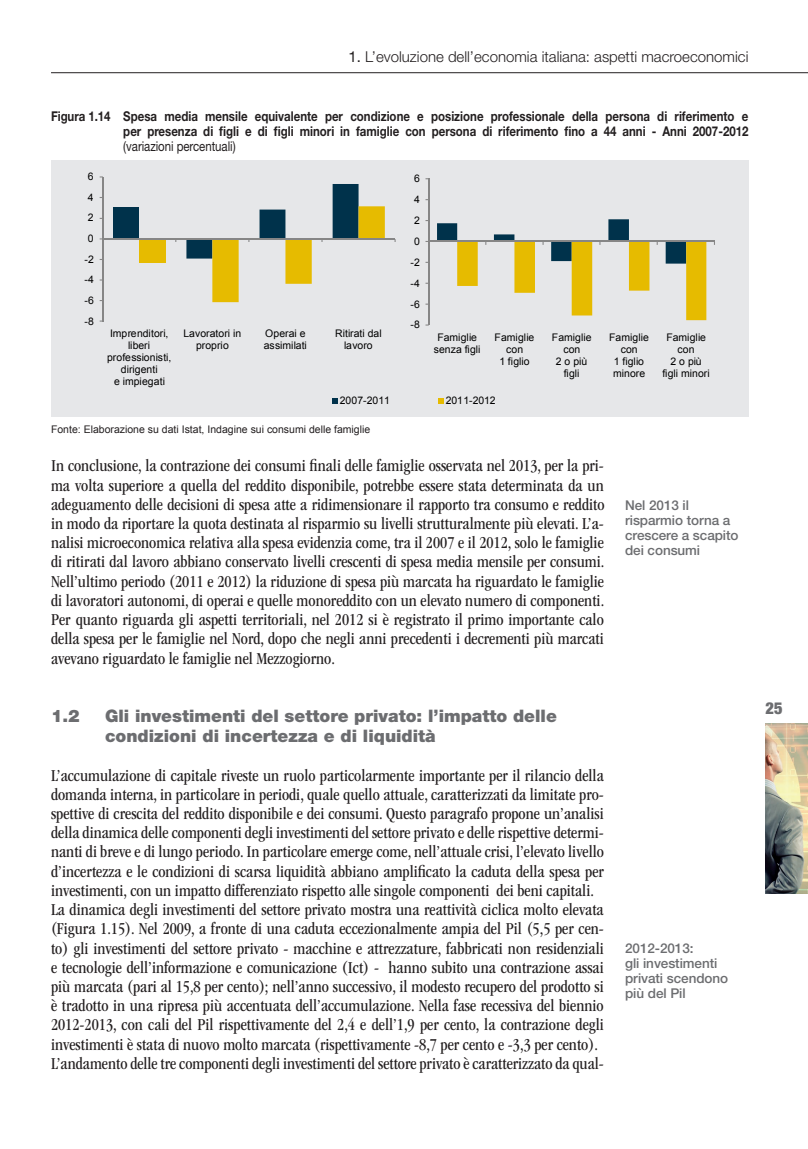
<style>
.page{position:relative;width:808px;height:1149px;background:#fff}
.page>*{position:absolute;margin:0;border:0;box-sizing:border-box;transform-origin:0 0}
.t1{font:condensed 17.25px/19.2px "ITC Garamond Std";color:#231f20;text-align:justify}
.t2{font:900 17.25px/19.5px "Helvetica Neue LT Std";color:#6c6d70}
.t3{font:900 condensed 16.5px "Helvetica Neue LT Std";color:#6c6d70}
.t4{font:300 15px "Helvetica Neue LT Std";color:#231f20}
.t5{font:700 13.5px/15px "Helvetica Neue LT Std";color:#231f20;text-align:right;scale:.85 1}
.t6{font:500 13.5px/15px "Helvetica Neue LT Std";letter-spacing:-.005em;color:#6c6d70}
.t7{font:13.5px "Helvetica Neue LT Std";letter-spacing:-.005em;color:#231f20;scale:.85 1}
.t8{font:10.5px/12.1px "Arial";letter-spacing:-.005em;color:#000;text-align:center}
.t9{font:10.5px "Arial";color:#231f20}
.s1{font-weight:400}
</style>
<div class="page">
<hr style="left:51px;top:72px;width:757px;height:1px;background:#231f20">
<img style="left:766px;top:723px;width:42px;height:170px">
<div style="left:51px;top:160px;width:697px;height:256px;background:#e6e7e9"></div>
<div style="left:113px;top:208px;width:26px;height:31px;background:#00324b"></div>
<div style="left:139px;top:239px;width:27px;height:23px;background:#e6bb00"></div>
<hr style="left:102px;top:177px;width:1px;height:144px;background:#868686">
<hr style="left:103px;top:238px;width:292px;height:1px;background:#868686">
<svg style="left:186px;top:184px;width:199px;height:118px"></svg>
<hr style="left:428px;top:178px;width:1px;height:147px;background:#868686">
<hr style="left:428px;top:241px;width:287px;height:1px;background:#868686">
<svg style="left:437px;top:219px;width:269px;height:101px"></svg>
<svg style="left:333px;top:398px;width:5px;height:5px"></svg>
<svg style="left:438px;top:398px;width:5px;height:5px"></svg>
<p class="t4" style="left:349px;top:47px;width:401px"><span class="s1">1.</span> L’evoluzione dell’economia italiana: aspetti macroeconomici</p>
<p class="t5" style="left:51px;top:108px;width:822px">Figura 1.14 Spesa media mensile equivalente per condizione e posizione professionale della persona di riferimento e per presenza di figli e di figli minori in famiglie con persona di riferimento fino a 44 anni - Anni 2007-2012</p>
<p class="t7" style="left:123px;top:138px;width:134px">(variazioni percentuali)</p>
<p class="t8" style="left:88px;top:171px;width:7px">6</p>
<p class="t8" style="left:414px;top:172px;width:7px">6</p>
<p class="t8" style="left:88px;top:191px;width:7px">4</p>
<p class="t8" style="left:414px;top:193px;width:7px">4</p>
<p class="t8" style="left:88px;top:212px;width:7px">2</p>
<p class="t8" style="left:414px;top:214px;width:7px">2</p>
<p class="t8" style="left:88px;top:232px;width:7px">0</p>
<p class="t8" style="left:414px;top:235px;width:7px">0</p>
<p class="t8" style="left:85px;top:253px;width:11px">-2</p>
<p class="t8" style="left:410px;top:256px;width:11px">-2</p>
<p class="t8" style="left:85px;top:274px;width:11px">-4</p>
<p class="t8" style="left:410px;top:277px;width:11px">-4</p>
<p class="t8" style="left:85px;top:294px;width:11px">-6</p>
<p class="t8" style="left:410px;top:298px;width:11px">-6</p>
<p class="t8" style="left:85px;top:315px;width:11px">-8</p>
<p class="t8" style="left:107px;top:327px;width:66px">Imprenditori, liberi professionisti, dirigenti<br>e impiegati</p>
<p class="t8" style="left:184px;top:327px;width:59px">Lavoratori in proprio</p>
<p class="t8" style="left:264px;top:327px;width:44px;text-align:left">Operai e assimilati</p>
<p class="t8" style="left:335px;top:327px;width:48px">Ritirati dal lavoro</p>
<p class="t8" style="left:410px;top:319px;width:11px">-8</p>
<p class="t8" style="left:434px;top:331px;width:48px">Famiglie senza figli</p>
<p class="t8" style="left:495px;top:331px;width:41px">Famiglie con<br>1 figlio</p>
<p class="t8" style="left:552px;top:331px;width:41px">Famiglie con<br>2 o più figli</p>
<p class="t8" style="left:609px;top:331px;width:41px">Famiglie con<br>1 figlio minore</p>
<p class="t8" style="left:662px;top:331px;width:49px">Famiglie con<br>2 o più figli minori</p>
<p class="t8" style="left:340px;top:394px;width:52px">2007-2011</p>
<p class="t8" style="left:446px;top:394px;width:52px">2011-2012</p>
<p class="t9" style="left:51px;top:422px;width:321px">Fonte: Elaborazione su dati Istat, Indagine sui consumi delle famiglie</p>
<p class="t1" style="left:51px;top:456px;width:555px">In conclusione, la contrazione dei consumi finali delle famiglie osservata nel 2013, per la pri&shy;ma volta superiore a quella del reddito disponibile, potrebbe essere stata determinata da un adeguamento delle decisioni di spesa atte a ridimensionare il rapporto tra consumo e reddito in modo da riportare la quota destinata al risparmio su livelli strutturalmente più elevati. L’a&shy;nalisi microeconomica relativa alla spesa evidenzia come, tra il 2007 e il 2012, solo le famiglie di ritirati dal lavoro abbiano conservato livelli crescenti di spesa media mensile per consumi.<br>Nell’ultimo periodo (2011 e 2012) la riduzione di spesa più marcata ha riguardato le famiglie di lavoratori autonomi, di operai e quelle monoreddito con un elevato numero di componenti.<br>Per quanto riguarda gli aspetti territoriali, nel 2012 si è registrato il primo importante calo della spesa per le famiglie nel Nord, dopo che negli anni precedenti i decrementi più marcati avevano riguardato le famiglie nel Mezzogiorno.</p>
<p class="t2" style="left:51px;top:706px;width:30px">1.2</p>
<p class="t2" style="left:105px;top:706px;width:453px">Gli investimenti del settore privato: l’impatto delle condizioni di incertezza e di liquidità</p>
<p class="t1" style="left:51px;top:765px;width:554px;text-align:left">L’accumulazione di capitale riveste un ruolo particolarmente importante per il rilancio della domanda interna, in particolare in periodi, quale quello attuale, caratterizzati da limitate pro&shy;spettive di crescita del reddito disponibile e dei consumi. Questo paragrafo propone un’analisi della dinamica delle componenti degli investimenti del settore privato e delle rispettive determi&shy;nanti di breve e di lungo periodo. In particolare emerge come, nell’attuale crisi, l’elevato livello d’incertezza e le condizioni di scarsa liquidità abbiano amplificato la caduta della spesa per investimenti, con un impatto differenziato rispetto alle singole componenti dei beni capitali.<br>La dinamica degli investimenti del settore privato mostra una reattività ciclica molto elevata (Figura 1.15). Nel 2009, a fronte di una caduta eccezionalmente ampia del Pil (5,5 per cen&shy;to) gli investimenti del settore privato - macchine e attrezzature, fabbricati non residenziali e tecnologie dell’informazione e comunicazione (Ict) - hanno subito una contrazione assai più marcata (pari al 15,8 per cento); nell’anno successivo, il modesto recupero del prodotto si è tradotto in una ripresa più accentuata dell’accumulazione. Nella fase recessiva del biennio 2012-2013, con cali del Pil rispettivamente del 2,4 e dell’1,9 per cento, la contrazione degli investimenti è stata di nuovo molto marcata (rispettivamente -8,7 per cento e -3,3 per cento).<br>L’andamento delle tre componenti degli investimenti del settore privato è caratterizzato da qual-</p>
<p class="t6" style="left:625px;top:498px;width:115px">Nel 2013 il risparmio torna a crescere a scapito dei consumi</p>
<p class="t6" style="left:625px;top:940px;width:105px">2012-2013:<br>gli investimenti privati scendono più del Pil</p>
<p class="t3" style="left:765px;top:697px;width:19px">25</p>
</div>
